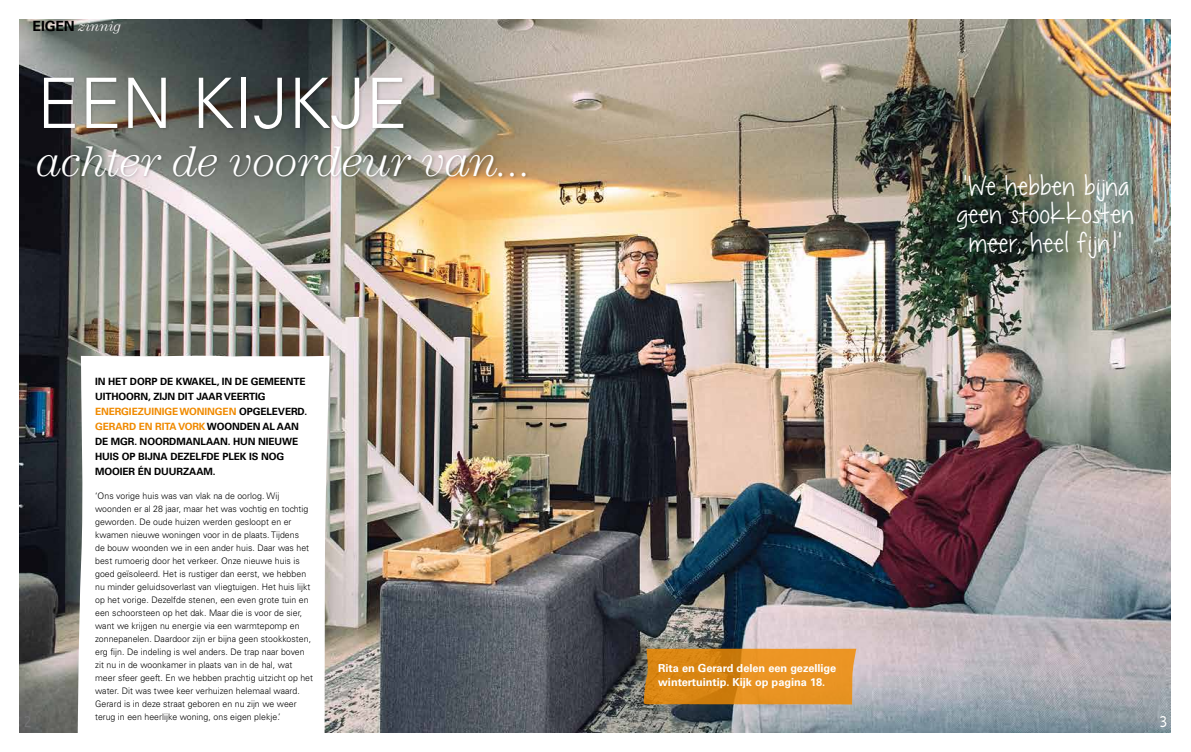
<style>
.page{position:relative;width:1191px;height:752px;background:#fff}
.page>*{position:absolute;margin:0;border:0;box-sizing:border-box;transform-origin:0 0}
.t1{font:300 69.5px "Univers LT Std";color:#fff}
.t2{font:italic 300 43.7px "Century Std";letter-spacing:-.01em;color:#fff}
.t3{font:38.5px/28.5px "Chocolate Covered Raindrops";color:#fff;text-align:center}
.t4{font:300 18px "Triplex";color:#747476}
.t5{font:300 18px "Triplex";color:#fff}
.t6{font:italic 300 14px "Century Std";color:#fff}
.t7{font:700 11px/14px "Univers LT Std";color:#fff}
.t8{font:700 10px/15px "Univers LT Std";letter-spacing:-.01em;color:#000}
.t9{font:300 9px/13px "Univers LT Std";letter-spacing:.005em;color:#000}
.s1{font-family:"Univers LT Std";font-weight:700;font-style:normal;color:#000}
.s2{color:#f08a00}
</style>
<div class="page">
<img style="left:19px;top:20px;width:1151px;height:711px">
<div style="left:35px;top:76px;width:495px;height:104px;background:#000;opacity:.25"></div>
<svg style="left:76px;top:355px;width:271px;height:378px"></svg>
<svg style="left:642px;top:648px;width:215px;height:56px;background:#dd8c20"></svg>
<h3 class="t6" style="left:33px;top:19px;width:90px"><span class="s1">EIGEN</span> zinnig</h3>
<h1 class="t1" style="left:37px;top:61px;width:372px">EEN KIJKJE</h1>
<h2 class="t2" style="left:37px;top:136px;width:498px">achter de voordeur van...</h2>
<h3 class="t3" style="left:950px;top:171px;width:178px">'We hebben bijna geen stookkosten meer, heel fijn!'</h3>
<p class="t8" style="left:95px;top:373px;width:214px">IN HET DORP DE KWAKEL, IN DE GEMEENTE<br>UITHOORN, ZIJN DIT JAAR VEERTIG<br><span class="s2">ENERGIEZUINIGE WONINGEN</span> OPGELEVERD.<br><span class="s2">GERARD EN RITA VORK</span> WOONDEN AL AAN<br>DE MGR. NOORDMANLAAN. HUN NIEUWE<br>HUIS OP BIJNA DEZELFDE PLEK IS NOG<br>MOOIER ÉN DUURZAAM.</p>
<p class="t9" style="left:95px;top:489px;width:219px">‘Ons vorige huis was van vlak na de oorlog. Wij woonden er al 28 jaar, maar het was vochtig en tochtig geworden. De oude huizen werden gesloopt en er kwamen nieuwe woningen voor in de plaats. Tijdens<br>de bouw woonden we in een ander huis. Daar was het best rumoerig door het verkeer. Onze nieuwe huis is goed geïsoleerd. Het is rustiger dan eerst, we hebben nu minder geluidsoverlast van vliegtuigen. Het huis lijkt op het vorige. Dezelfde stenen, een even grote tuin en een schoorsteen op het dak. Maar die is voor de sier, want we krijgen nu energie via een warmtepomp en zonnepanelen. Daardoor zijn er bijna geen stookkosten, erg fijn. De indeling is wel anders. De trap naar boven zit nu in de woonkamer in plaats van in de hal, wat meer sfeer geeft. En we hebben prachtig uitzicht op het water. Dit was twee keer verhuizen helemaal waard.<br>Gerard is in deze straat geboren en nu zijn we weer terug in een heerlijke woning, ons eigen plekje.’</p>
<p class="t7" style="left:658px;top:660px;width:180px">Rita en Gerard delen een gezellige wintertuintip. Kijk op pagina 18.</p>
<h3 class="t4" style="left:24px;top:711px;width:9px">2</h3>
<h3 class="t5" style="left:1159px;top:711px;width:9px">3</h3>
</div>
